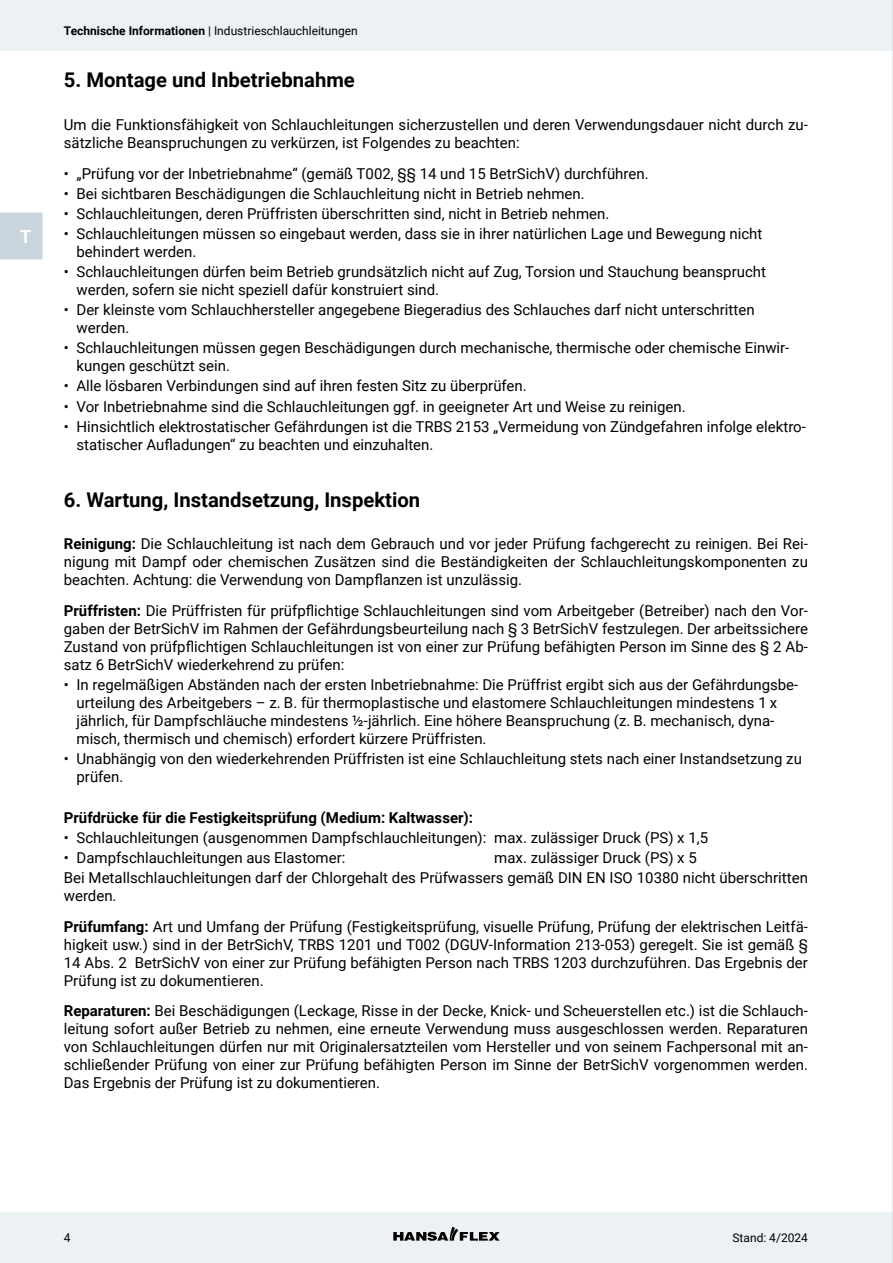
<style>
.page{position:relative;width:893px;height:1263px;background:#fff}
.page>*{position:absolute;margin:0;border:0;box-sizing:border-box;transform-origin:0 0}
.t1{font:700 20.25px "Roboto";color:#000}
.t2{font:700 18px "Roboto";color:#fff}
.t3{font:15px/18px "Roboto";color:#000}
.t4{font:700 15px "Roboto";color:#000}
.t5{font:12px "Roboto";color:#000}
.s1{font-weight:700}
</style>
<div class="page">
<div style="left:0;top:0;width:893px;height:51px;background:#ecf1f4"></div>
<div style="left:0;top:1212px;width:893px;height:51px;background:#ecf1f4"></div>
<svg style="left:393px;top:1227px;width:107px;height:14px"></svg>
<div style="left:0;top:212px;width:43px;height:47px;background:#c8d5dd"></div>
<hr style="left:892px;top:0;width:1px;height:1263px;background:#c8d5dd">
<p class="t2" style="left:20px;top:224px;width:13px">T</p>
<p class="t5" style="left:64px;top:22px;width:296px"><span class="s1">Technische Informationen</span> | Industrieschlauchleitungen</p>
<h1 class="t1" style="left:64px;top:66px;width:293px">5. Montage und Inbetriebnahme</h1>
<p class="t3" style="left:64px;top:115px;width:746px">Um die Funktionsfähigkeit von Schlauchleitungen sicherzustellen und deren Verwendungsdauer nicht durch zu&shy;sätzliche Beanspruchungen zu verkürzen, ist Folgendes zu beachten:</p>
<p class="t3" style="left:64px;top:164px;width:586px">• „Prüfung vor der Inbetriebnahme“ (gemäß T002, §§ 14 und 15 BetrSichV) durchführen.</p>
<p class="t3" style="left:64px;top:184px;width:522px">• Bei sichtbaren Beschädigungen die Schlauchleitung nicht in Betrieb nehmen.</p>
<p class="t3" style="left:64px;top:204px;width:547px">• Schlauchleitungen, deren Prüffristen überschritten sind, nicht in Betrieb nehmen.</p>
<p class="t3" style="left:77px;top:224px;width:687px;text-indent:-13px">• Schlauchleitungen müssen so eingebaut werden, dass sie in ihrer natürlichen Lage und Bewegung nicht behindert werden.</p>
<p class="t3" style="left:77px;top:262px;width:691px;text-indent:-13px">• Schlauchleitungen dürfen beim Betrieb grundsätzlich nicht auf Zug, Torsion und Stauchung beansprucht werden, sofern sie nicht speziell dafür konstruiert sind.</p>
<p class="t3" style="left:77px;top:300px;width:680px;text-indent:-13px">• Der kleinste vom Schlauchhersteller angegebene Biegeradius des Schlauches darf nicht unterschritten werden.</p>
<p class="t3" style="left:77px;top:338px;width:714px;text-indent:-13px">• Schlauchleitungen müssen gegen Beschädigungen durch mechanische, thermische oder chemische Einwir&shy;kungen geschützt sein.</p>
<p class="t3" style="left:64px;top:377px;width:464px">• Alle lösbaren Verbindungen sind auf ihren festen Sitz zu überprüfen.</p>
<p class="t3" style="left:64px;top:397px;width:623px">• Vor Inbetriebnahme sind die Schlauchleitungen ggf. in geeigneter Art und Weise zu reinigen.</p>
<p class="t3" style="left:77px;top:417px;width:731px;text-indent:-13px">• Hinsichtlich elektrostatischer Gefährdungen ist die TRBS 2153 „Vermeidung von Zündgefahren infolge elektro&shy;statischer Aufladungen“ zu beachten und einzuhalten.</p>
<h1 class="t1" style="left:64px;top:485px;width:358px">6. Wartung, Instandsetzung, Inspektion</h1>
<p class="t3" style="left:64px;top:534px;width:746px;text-align:justify"><span class="s1">Reinigung:</span> Die Schlauchleitung ist nach dem Gebrauch und vor jeder Prüfung fachgerecht zu reinigen. Bei Rei&shy;nigung mit Dampf oder chemischen Zusätzen sind die Beständigkeiten der Schlauchleitungskomponenten zu beachten. Achtung: die Verwendung von Dampflanzen ist unzulässig.</p>
<p class="t3" style="left:64px;top:601px;width:746px;text-align:justify"><span class="s1">Prüffristen:</span> Die Prüffristen für prüfpflichtige Schlauchleitungen sind vom Arbeitgeber (Betreiber) nach den Vor&shy;gaben der BetrSichV im Rahmen der Gefährdungsbeurteilung nach § 3 BetrSichV festzulegen. Der arbeitssichere Zustand von prüfpflichtigen Schlauchleitungen ist von einer zur Prüfung befähigten Person im Sinne des § 2 Ab&shy;satz 6 BetrSichV wiederkehrend zu prüfen:</p>
<p class="t3" style="left:77px;top:675px;width:723px;text-indent:-13px">• In regelmäßigen Abständen nach der ersten Inbetriebnahme: Die Prüffrist ergibt sich aus der Gefährdungsbe&shy;urteilung des Arbeitgebers – z. B. für thermoplastische und elastomere Schlauchleitungen mindestens 1 x jährlich, für Dampfschläuche mindestens ½-jährlich. Eine höhere Beanspruchung (z. B. mechanisch, dyna&shy;misch, thermisch und chemisch) erfordert kürzere Prüffristen.</p>
<p class="t3" style="left:77px;top:749px;width:727px;text-indent:-13px">• Unabhängig von den wiederkehrenden Prüffristen ist eine Schlauchleitung stets nach einer Instandsetzung zu prüfen.</p>
<p class="t4" style="left:64px;top:807px;width:411px">Prüfdrücke für die Festigkeitsprüfung (Medium: Kaltwasser):</p>
<p class="t3" style="left:64px;top:828px;width:646px">• Schlauchleitungen (ausgenommen Dampfschlauchleitungen): max. zulässiger Druck (PS) x 1,5</p>
<p class="t3" style="left:64px;top:848px;width:283px">• Dampfschlauchleitungen aus Elastomer:</p>
<p class="t3" style="left:64px;top:847px;width:746px;line-height:20.1px;text-indent:431px">max. zulässiger Druck (PS) x 5<br>Bei Metallschlauchleitungen darf der Chlorgehalt des Prüfwassers gemäß DIN EN ISO 10380 nicht überschritten</p>
<p class="t3" style="left:64px;top:880px;width:746px;line-height:30.8px">werden.<br><span class="s1">Prüfumfang:</span> Art und Umfang der Prüfung (Festigkeitsprüfung, visuelle Prüfung, Prüfung der elektrischen Leitfä-</p>
<p class="t3" style="left:64px;top:935px;width:746px;text-align:justify">higkeit usw.) sind in der BetrSichV, TRBS 1201 und T002 (DGUV-Information 213-053) geregelt. Sie ist gemäß § 14 Abs. 2 BetrSichV von einer zur Prüfung befähigten Person nach TRBS 1203 durchzuführen. Das Ergebnis der Prüfung ist zu dokumentieren.</p>
<p class="t3" style="left:64px;top:1001px;width:746px;text-align:justify"><span class="s1">Reparaturen:</span> Bei Beschädigungen (Leckage, Risse in der Decke, Knick- und Scheuerstellen etc.) ist die Schlauch&shy;leitung sofort außer Betrieb zu nehmen, eine erneute Verwendung muss ausgeschlossen werden. Reparaturen von Schlauchleitungen dürfen nur mit Originalersatzteilen vom Hersteller und von seinem Fachpersonal mit an&shy;schließender Prüfung von einer zur Prüfung befähigten Person im Sinne der BetrSichV vorgenommen werden.<br>Das Ergebnis der Prüfung ist zu dokumentieren.</p>
<p class="t5" style="left:64px;top:1229px;width:8px">4</p>
<p class="t5" style="left:732px;top:1229px;width:77px">Stand: 4/2024</p>
</div>
